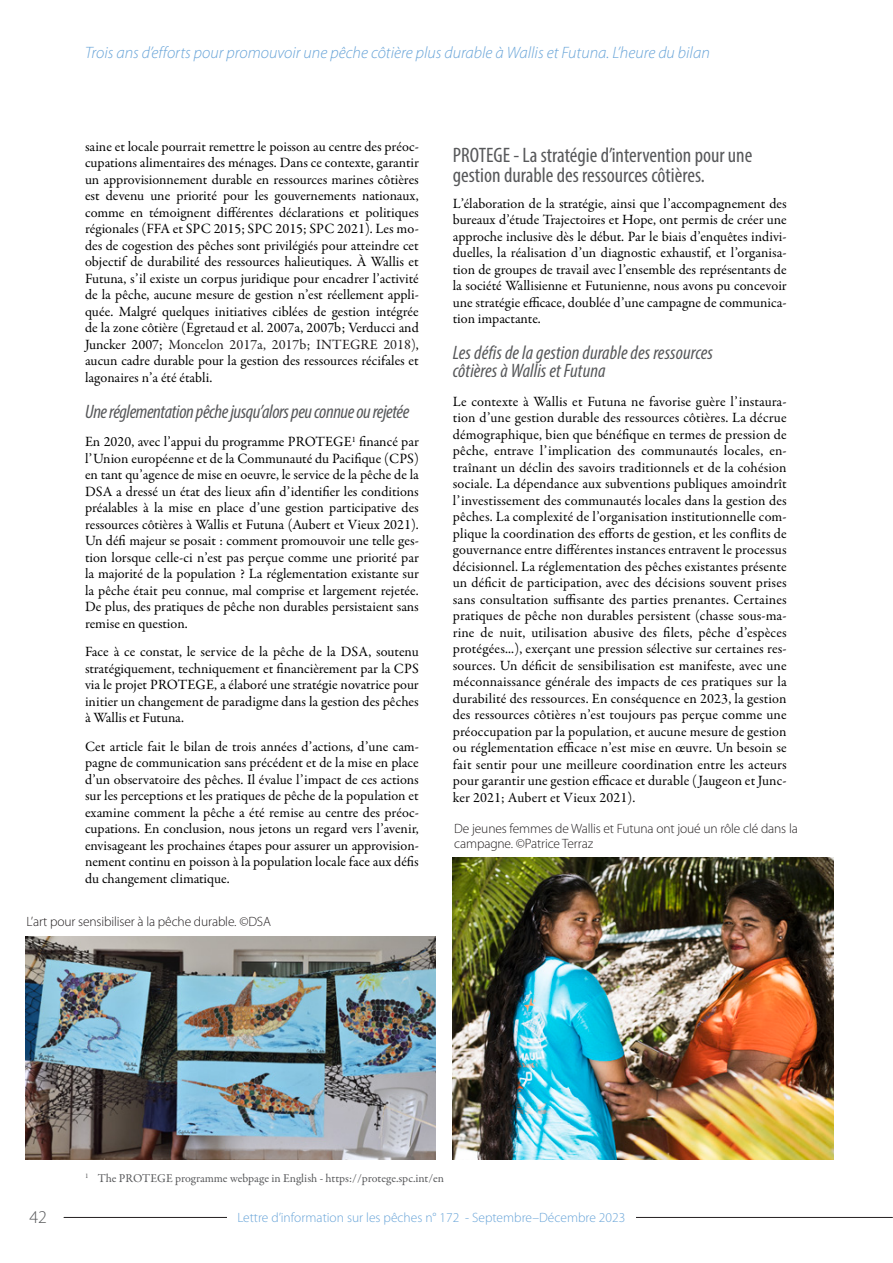
<style>
.page{position:relative;width:893px;height:1263px;background:#fff}
.page>*{position:absolute;margin:0;border:0;box-sizing:border-box;transform-origin:0 0}
.VF-Heading_1{font:condensed 21px/19.5px "Myriad Pro";color:#57585a}
.heading_2{font:italic condensed 19.5px/18px "Myriad Pro";letter-spacing:.005em;color:#57585a}
.heading_2-2{font:italic condensed 19.5px "Myriad Pro";letter-spacing:-.015em;color:#57585a}
.t1{font:300 18px "Myriad Pro";color:#57585a}
.Title_feature{font:italic 300 16.5px "Myriad Pro";color:#68a4d8}
.paragraph{font:14.25px/16.5px "Garamond Premr Pro";color:#000;text-align:justify}
.caption_Figure{font:300 13.5px/15px "Myriad Pro";letter-spacing:-.01em;color:#231f20}
.t2{font:300 13.5px "Myriad Pro";color:#68a4d8}
.footnotes{font:12px "Garamond Premr Pro";letter-spacing:-.005em;color:#57585a}
.s1{color:#231f20}
</style>
<div class="page">
<hr style="left:64px;top:1217px;width:828px;height:1px;background:#231f20">
<div style="left:227px;top:1212px;width:408px;height:19px;background:#fff"></div>
<img style="left:453px;top:858px;width:380px;height:302px">
<img style="left:25px;top:936px;width:411px;height:224px">
<p class="Title_feature" style="left:85px;top:43px;width:626px">Trois ans d’efforts pour promouvoir une pêche côtière plus durable à Wallis et Futuna. L’heure du bilan</p>
<p class="paragraph" style="left:85px;top:138px;width:335px">saine et locale pourrait remettre le poisson au centre des préoc‑ cupations alimentaires des ménages. Dans ce contexte, garantir un approvisionnement durable en ressources marines côtières est devenu une priorité pour les gouvernements nationaux, comme en témoignent différentes déclarations et politiques régionales (FFA et SPC 2015; SPC 2015; SPC 2021). Les mo‑ des de cogestion des pêches sont privilégiés pour atteindre cet objectif de durabilité des ressources halieutiques. À Wallis et Futuna, s’il existe un corpus juridique pour encadrer l’activité de la pêche, aucune mesure de gestion n’est réellement appli‑ quée. Malgré quelques initiatives ciblées de gestion intégrée de la zone côtière (Egretaud et al. 2007a, 2007b; Verducci and Juncker 2007; <span class="s1">Moncelon 2017a, 2017b; INTEGRE 2018)</span>, aucun cadre durable pour la gestion des ressources récifales et lagonaires n’a été établi.</p>
<p class="heading_2-2" style="left:85px;top:399px;width:326px">Une réglementation pêche jusqu’alors peu connue ou rejetée</p>
<p class="paragraph" style="left:85px;top:434px;width:335px">En 2020, avec l’appui du programme PROTEGE<sup>1</sup> financé par l’Union européenne et de la Communauté du Pacifique (CPS) en tant qu’agence de mise en oeuvre, le service de la pêche de la DSA a dressé un état des lieux afin d’identifier les conditions préalables à la mise en place d’une gestion participative des ressources côtières à Wallis et Futuna (Aubert et Vieux 2021).<br>Un défi majeur se posait : comment promouvoir une telle ges‑ tion lorsque celle-ci n’est pas perçue comme une priorité par la majorité de la population ? La réglementation existante sur la pêche était peu connue, mal comprise et largement rejetée.<br>De plus, des pratiques de pêche non durables persistaient sans remise en question.</p>
<p class="paragraph" style="left:85px;top:644px;width:335px">Face à ce constat, le service de la pêche de la DSA, soutenu stratégiquement, techniquement et financièrement par la CPS via le projet PROTEGE, a élaboré une stratégie novatrice pour initier un changement de paradigme dans la gestion des pêches à Wallis et Futuna.</p>
<p class="paragraph" style="left:85px;top:738px;width:335px">Cet article fait le bilan de trois années d’actions, d’une cam‑ pagne de communication sans précédent et de la mise en place d’un observatoire des pêches. Il évalue l’impact de ces actions sur les perceptions et les pratiques de pêche de la population et examine comment la pêche a été remise au centre des préoc‑ cupations. En conclusion, nous jetons un regard vers l’avenir, envisageant les prochaines étapes pour assurer un approvision‑ nement continu en poisson à la population locale face aux défis du changement climatique.</p>
<p class="caption_Figure" style="left:27px;top:914px;width:246px">L’art pour sensibiliser à la pêche durable. ©DSA</p>
<p class="VF-Heading_1" style="left:453px;top:145px;width:301px">PROTEGE - La stratégie d’intervention pour une gestion durable des ressources côtières.</p>
<p class="paragraph" style="left:453px;top:195px;width:335px">L’élaboration de la stratégie, ainsi que l’accompagnement des bureaux d’étude Trajectoires et Hope, ont permis de créer une approche inclusive dès le début. Par le biais d’enquêtes indivi‑ duelles, la réalisation d’un diagnostic exhaustif, et l’organisa‑ tion de groupes de travail avec l’ensemble des représentants de la société Wallisienne et Futunienne, nous avons pu concevoir une stratégie efficace, doublée d’une campagne de communica‑ tion impactante.</p>
<p class="heading_2" style="left:453px;top:344px;width:262px">Les défis de la gestion durable des ressources côtières à Wallis et Futuna</p>
<p class="paragraph" style="left:453px;top:393px;width:335px">Le contexte à Wallis et Futuna ne favorise guère l’instaura‑ tion d’une gestion durable des ressources côtières. La décrue démographique, bien que bénéfique en termes de pression de pêche, entrave l’implication des communautés locales, en‑ traînant un déclin des savoirs traditionnels et de la cohésion sociale. La dépendance aux subventions publiques amoindrît l’investissement des communautés locales dans la gestion des pêches. La complexité de l’organisation institutionnelle com‑ plique la coordination des efforts de gestion, et les conflits de gouvernance entre différentes instances entravent le processus décisionnel. La réglementation des pêches existantes présente un déficit de participation, avec des décisions souvent prises sans consultation suffisante des parties prenantes. Certaines pratiques de pêche non durables persistent (chasse sous-ma‑ rine de nuit, utilisation abusive des filets, pêche d’espèces protégées...), exerçant une pression sélective sur certaines res‑ sources. Un déficit de sensibilisation est manifeste, avec une méconnaissance générale des impacts de ces pratiques sur la durabilité des ressources. En conséquence en 2023, la gestion des ressources côtières n’est toujours pas perçue comme une préoccupation par la population, et aucune mesure de gestion ou réglementation efficace n’est mise en œuvre. Un besoin se fait sentir pour une meilleure coordination entre les acteurs pour garantir une gestion efficace et durable ( Jaugeon et Junc‑ ker 2021; Aubert et Vieux 2021).</p>
<p class="caption_Figure" style="left:454px;top:821px;width:345px">De jeunes femmes de Wallis et Futuna ont joué un rôle clé dans la campagne. ©Patrice Terraz</p>
<p class="footnotes" style="left:85px;top:1171px;width:361px"><sup>1</sup> The PROTEGE programme webpage in English - https://protege.spc.int/en</p>
<p class="t1" style="left:29px;top:1206px;width:19px">42</p>
<p class="t2" style="left:237px;top:1210px;width:389px">Lettre d’information sur les pêches n° 172 - Septembre–Décembre 2023</p>
</div>
